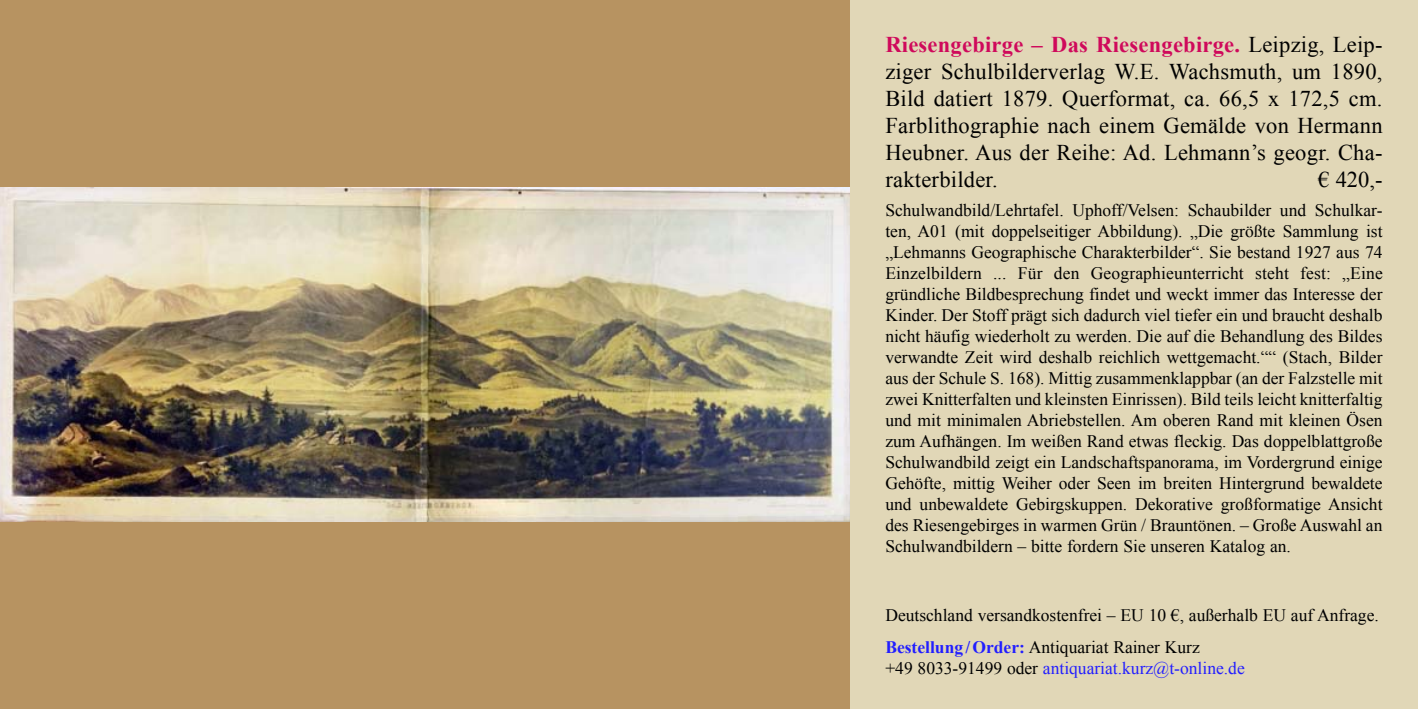
<style>
.page{position:relative;width:1418px;height:709px;background:#fff}
.page>*{position:absolute;margin:0;border:0;box-sizing:border-box;transform-origin:0 0}
.t1{font:22.5px/27px "Times New Roman";letter-spacing:.01em;color:#000;text-align:justify}
.t2{font:17.5px/21px "Times New Roman";color:#000}
.t3{font:17.5px "Times New Roman";color:#221eff}
.s1{font-weight:700;color:#cf095b}
.s2{font-weight:700;color:#221eff}
.s3{color:#000}
</style>
<div class="page">
<div style="left:850px;top:588px;width:567px;height:121px;background:#e1d7b7"></div>
<div style="left:850px;top:0;width:567px;height:588px;background:#e1d7b7"></div>
<div style="left:0;top:0;width:850px;height:709px;background:#b79361"></div>
<img style="left:0;top:187px;width:850px;height:335px">
<p class="t1" style="left:885px;top:31px;width:499px"><span class="s1">Riesengebirge – Das Riesengebirge.</span> Leipzig, Leip&shy;ziger Schulbilderverlag W.E. Wachsmuth, um 1890, Bild datiert 1879. Querformat, ca. 66,5 x 172,5 cm.<br>Farblithographie nach einem Gemälde von Hermann Heubner. Aus der Reihe: Ad. Lehmann’s geogr. Cha&shy;rakterbilder.</p>
<p class="t1" style="left:1318px;top:166px;width:66px">€ 420,-</p>
<p class="t2" style="left:885px;top:199px;width:499px;text-align:justify">Schulwandbild/Lehrtafel. Uphoff/Velsen: Schaubilder und Schulkar&shy;ten, A01 (mit doppelseitiger Abbildung). „Die größte Sammlung ist „Lehmanns Geographische Charakterbilder“. Sie bestand 1927 aus 74<br>Einzelbildern ... Für den Geographieunterricht steht fest: „Eine gründliche Bildbesprechung findet und weckt immer das Interesse der Kinder. Der Stoff prägt sich dadurch viel tiefer ein und braucht deshalb nicht häufig wiederholt zu werden. Die auf die Behandlung des Bildes verwandte Zeit wird deshalb reichlich wettgemacht.““ (Stach, Bilder aus der Schule S. 168). Mittig zusammenklappbar (an der Falzstelle mit zwei Knitterfalten und kleinsten Einrissen). Bild teils leicht knitterfaltig und mit minimalen Abriebstellen. Am oberen Rand mit kleinen Ösen zum Aufhängen. Im weißen Rand etwas fleckig. Das doppelblattgroße Schulwandbild zeigt ein Landschaftspanorama, im Vordergrund einige Gehöfte, mittig Weiher oder Seen im breiten Hintergrund bewaldete und unbewaldete Gebirgskuppen. Dekorative großformatige Ansicht des Riesengebirges in warmen Grün / Brauntönen. – Große Auswahl an Schulwandbildern – bitte fordern Sie unseren Katalog an.</p>
<p class="t2" style="left:885px;top:599px;width:495px;line-height:31.5px">Deutschland versandkostenfrei – EU 10 €, außerhalb EU auf Anfrage.<br><span class="s2">Bestellung/Order:</span> Antiquariat Rainer Kurz</p>
<p class="t3" style="left:885px;top:656px;width:361px"><span class="s3">+49 8033-91499 oder</span> antiquariat.kurz@t-online.de</p>
</div>
